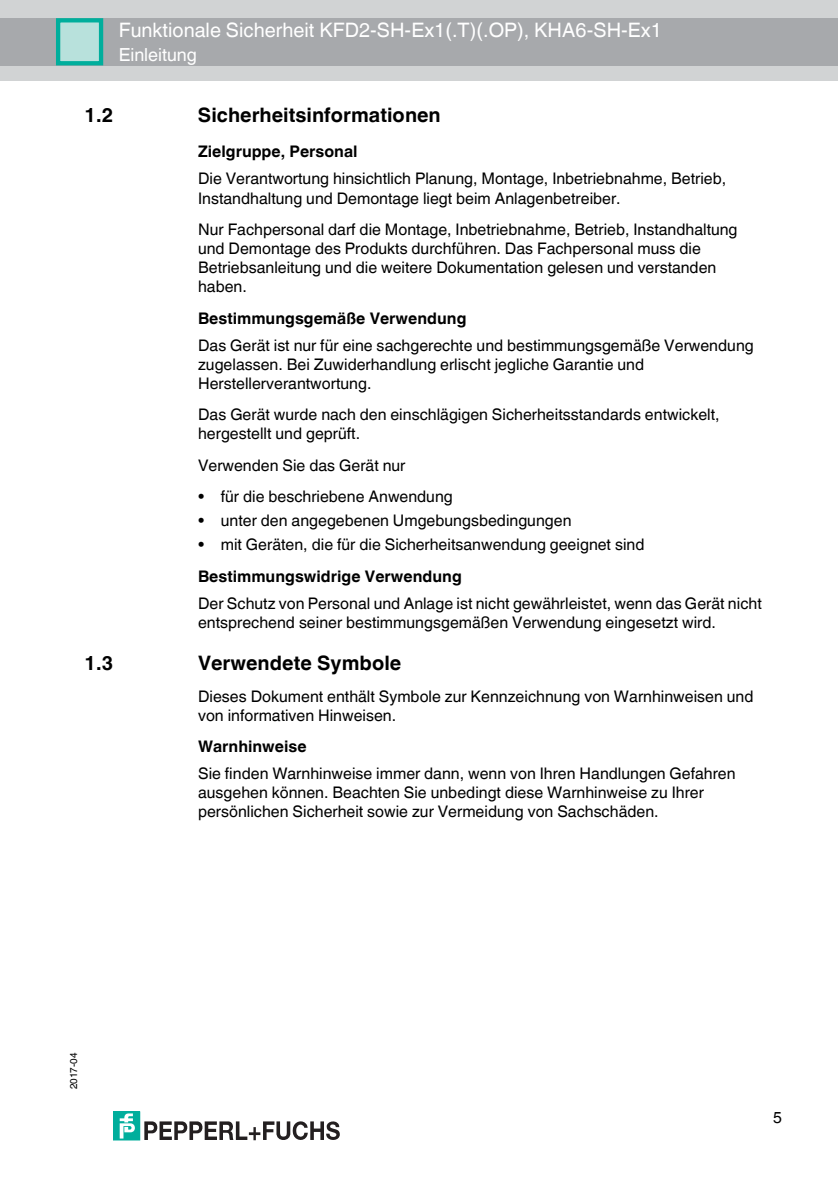
<style>
.page{position:relative;width:838px;height:1192px;background:#fff}
.page>*{position:absolute;margin:0;border:0;box-sizing:border-box;transform-origin:0 0}
.t1{font:20px "Helvetica World";color:#fff}
.t2{font:700 20px "Helvetica World";color:#000}
.t3{font:18px "Helvetica World";color:#fff}
.t4{font:16px/19.2px "Helvetica World";color:#000}
.t5{font:700 16px "Helvetica World";color:#000}
.t6{font:10px "Helvetica World";color:#000}
</style>
<div class="page">
<div style="left:0;top:0;width:838px;height:80px;background:#d1d3d4"></div>
<div style="left:0;top:18px;width:838px;height:48px;background:#a7a9ac"></div>
<div style="left:56px;top:19px;width:45px;height:45px;background:#b8e1dc"></div>
<div style="left:56px;top:18px;width:47px;height:47px;border:4px solid #00ae9c"></div>
<div style="left:113px;top:1112px;width:27px;height:28px;background:#00ae9c"></div>
<svg style="left:120px;top:1113px;width:15px;height:26px"></svg>
<svg style="left:144px;top:1121px;width:196px;height:20px"></svg>
<p class="t1" style="left:119px;top:13px;width:545px">Funktionale Sicherheit KFD2-SH-Ex1(.T)(.OP), KHA6-SH-Ex1</p>
<p class="t3" style="left:119px;top:40px;width:80px">Einleitung</p>
<p class="t2" style="left:85px;top:98px;width:30px">1.2</p>
<p class="t2" style="left:198px;top:98px;width:244px">Sicherheitsinformationen</p>
<p class="t5" style="left:198px;top:138px;width:161px">Zielgruppe, Personal</p>
<p class="t4" style="left:198px;top:167px;width:530px">Die Verantwortung hinsichtlich Planung, Montage, Inbetriebnahme, Betrieb,<br>Instandhaltung und Demontage liegt beim Anlagenbetreiber.</p>
<p class="t4" style="left:198px;top:218px;width:541px">Nur Fachpersonal darf die Montage, Inbetriebnahme, Betrieb, Instandhaltung und Demontage des Produkts durchführen. Das Fachpersonal muss die Betriebsanleitung und die weitere Dokumentation gelesen und verstanden haben.</p>
<p class="t5" style="left:198px;top:305px;width:270px">Bestimmungsgemäße Verwendung</p>
<p class="t4" style="left:198px;top:334px;width:557px">Das Gerät ist nur für eine sachgerechte und bestimmungsgemäße Verwendung zugelassen. Bei Zuwiderhandlung erlischt jegliche Garantie und<br>Herstellerverantwortung.</p>
<p class="t4" style="left:198px;top:403px;width:523px">Das Gerät wurde nach den einschlägigen Sicherheitsstandards entwickelt, hergestellt und geprüft.</p>
<p class="t4" style="left:198px;top:454px;width:209px">Verwenden Sie das Gerät nur</p>
<p class="t4" style="left:198px;top:485px;width:256px">• für die beschriebene Anwendung</p>
<p class="t4" style="left:198px;top:509px;width:375px">• unter den angegebenen Umgebungsbedingungen</p>
<p class="t4" style="left:198px;top:533px;width:448px">• mit Geräten, die für die Sicherheitsanwendung geeignet sind</p>
<p class="t5" style="left:198px;top:563px;width:265px">Bestimmungswidrige Verwendung</p>
<p class="t4" style="left:198px;top:592px;width:565px">Der Schutz von Personal und Anlage ist nicht gewährleistet, wenn das Gerät nicht entsprechend seiner bestimmungsgemäßen Verwendung eingesetzt wird.</p>
<p class="t2" style="left:85px;top:647px;width:30px">1.3</p>
<p class="t2" style="left:198px;top:647px;width:205px">Verwendete Symbole</p>
<p class="t4" style="left:198px;top:685px;width:557px">Dieses Dokument enthält Symbole zur Kennzeichnung von Warnhinweisen und von informativen Hinweisen.</p>
<p class="t5" style="left:198px;top:733px;width:110px">Warnhinweise</p>
<p class="t4" style="left:198px;top:762px;width:539px">Sie finden Warnhinweise immer dann, wenn von Ihren Handlungen Gefahren ausgehen können. Beachten Sie unbedingt diese Warnhinweise zu Ihrer persönlichen Sicherheit sowie zur Vermeidung von Sachschäden.</p>
<p class="t6" style="left:65px;top:1089px;width:38px;rotate:-90deg">2017-04</p>
<p class="t4" style="left:773px;top:1106px;width:10px">5</p>
</div>
